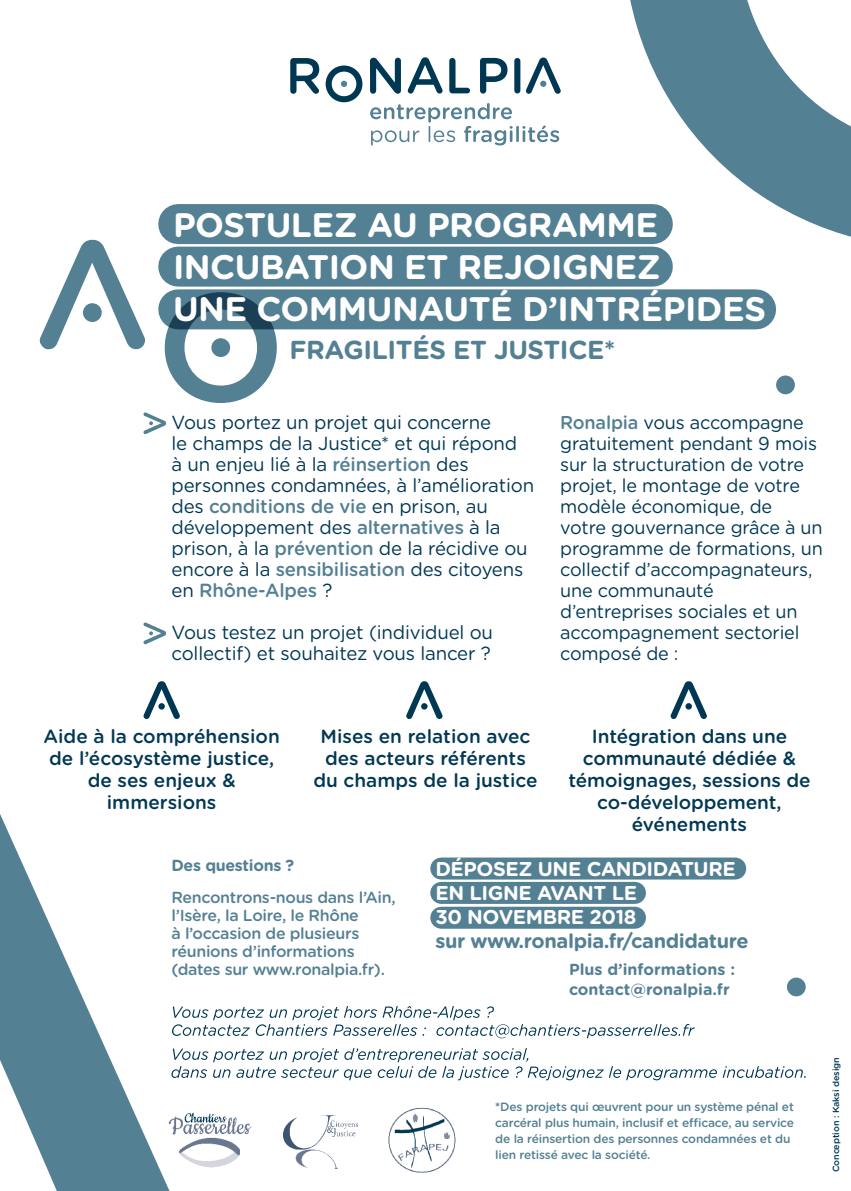
<style>
.page{position:relative;width:851px;height:1191px;background:#fff}
.page>*{position:absolute;margin:0;border:0;box-sizing:border-box;transform-origin:0 0}
.t1{font:700 34px/42px "Gotham Rounded";letter-spacing:-.015em;color:#fff}
.t2{font:700 26px "Gotham Rounded";letter-spacing:-.015em;color:#548094}
.t3{font:700 20px/24px "Gotham Rounded";letter-spacing:-.02em;color:#fff}
.t4{font:700 20px "Gotham Rounded";letter-spacing:-.02em;color:#548094}
.t5{font:19px/21px "Gotham Rounded";letter-spacing:-.01em;color:#003854}
.t6{font:500 19px/22px "Gotham Rounded";color:#003854;text-align:center}
.t7{font:18.6px/21px "Gotham Rounded";letter-spacing:-.01em;color:#003854}
.t8{font:500 16px/18px "Gotham Rounded";letter-spacing:-.02em;color:#548094}
.t9{font:700 16px/19.2px "Gotham Rounded";color:#548094}
.t10{font:700 16px "Gotham Rounded";letter-spacing:-.02em;color:#548094}
.t11{font:500 12px/16px "Gotham Rounded";letter-spacing:-.015em;color:#548094}
.t12{font:500 9px "Gotham Rounded";letter-spacing:-.01em;color:#003854}
.s1{font-weight:500;color:#548094}
.s2{font-weight:700}
</style>
<div class="page">
<svg style="left:623px;top:0;width:227px;height:249px;fill:#548094"></svg>
<div style="left:441px;top:857px;width:294px;height:22px;background:#548094"></div>
<div style="left:441px;top:882px;width:194px;height:22px;background:#548094"></div>
<div style="left:441px;top:906px;width:194px;height:22px;background:#548094"></div>
<svg style="left:143px;top:412px;width:23px;height:22px"></svg>
<svg style="left:143px;top:622px;width:23px;height:22px"></svg>
<svg style="left:143px;top:681px;width:37px;height:38px"></svg>
<div style="left:158px;top:703px;width:7px;height:7px;background:#003854;border-radius:50%"></div>
<svg style="left:406px;top:681px;width:36px;height:38px"></svg>
<div style="left:421px;top:703px;width:6px;height:7px;background:#003854;border-radius:50%"></div>
<svg style="left:670px;top:681px;width:36px;height:38px"></svg>
<div style="left:685px;top:703px;width:7px;height:7px;background:#003854;border-radius:50%"></div>
<div style="left:178px;top:204px;width:474px;height:40px;background:#548094"></div>
<div style="left:178px;top:247px;width:474px;height:40px;background:#548094"></div>
<div style="left:178px;top:289px;width:578px;height:40px;background:#548094"></div>
<svg style="left:165px;top:292px;width:112px;height:111px"></svg>
<div style="left:211px;top:338px;width:20px;height:19px;background:#548094;border-radius:9px"></div>
<svg style="left:39px;top:240px;width:106px;height:109px"></svg>
<div style="left:82px;top:303px;width:20px;height:19px;background:#548094;border-radius:9px"></div>
<svg style="left:786px;top:977px;width:20px;height:20px"></svg>
<svg style="left:775px;top:375px;width:20px;height:20px"></svg>
<svg style="left:0;top:814px;width:170px;height:377px"></svg>
<svg style="left:290px;top:58px;width:29px;height:36px"></svg>
<svg style="left:370px;top:58px;width:31px;height:36px"></svg>
<svg style="left:525px;top:58px;width:35px;height:36px"></svg>
<svg style="left:449px;top:58px;width:21px;height:35px"></svg>
<svg style="left:480px;top:58px;width:27px;height:36px"></svg>
<svg style="left:407px;top:57px;width:35px;height:37px"></svg>
<div style="left:514px;top:58px;width:6px;height:35px;background:#003854;border-radius:3px"></div>
<div style="left:540px;top:80px;width:6px;height:7px;background:#548094;border-radius:50%"></div>
<svg style="left:325px;top:65px;width:37px;height:37px"></svg>
<svg style="left:370px;top:103px;width:142px;height:42px"></svg>
<hr style="left:516px;top:126px;width:3px;height:16px;background:#548094">
<svg style="left:522px;top:126px;width:37px;height:16px"></svg>
<img style="left:284px;top:1115px;width:73px;height:53px">
<img style="left:388px;top:1108px;width:67px;height:64px">
<img style="left:166px;top:1092px;width:86px;height:83px">
<svg style="left:171px;top:1048px;width:634px;height:32px"></svg>
<svg style="left:172px;top:1006px;width:522px;height:32px"></svg>
<h1 class="t1" style="left:173px;top:202px;width:594px">POSTULEZ AU PROGRAMME<br>INCUBATION ET REJOIGNEZ<br>UNE COMMUNAUTÉ D’INTRÉPIDES</h1>
<h2 class="t2" style="left:289px;top:330px;width:327px">FRAGILITÉS ET JUSTICE*</h2>
<p class="t5" style="left:171px;top:411px;width:364px">Vous portez un projet qui concerne<br>le champs de la Justice* et qui répond<br>à un enjeu lié à la <span class="s1">réinsertion</span> des personnes condamnées, à l’amélioration des <span class="s1">conditions de vie</span> en prison, au développement des <span class="s1">alternatives</span> à la prison, à la <span class="s1">prévention</span> de la récidive ou encore à la <span class="s1">sensibilisation</span> des citoyens en <span class="s1">Rhône-Alpes</span> ?</p>
<p class="t5" style="left:171px;top:621px;width:323px">Vous testez un projet (individuel ou collectif) et souhaitez vous lancer ?</p>
<p class="t7" style="left:560px;top:411px;width:264px"><span class="s1">Ronalpia</span> vous accompagne gratuitement pendant 9 mois sur la structuration de votre projet, le montage de votre modèle économique, de<br>votre gouvernance grâce à un programme de formations, un collectif d’accompagnateurs, une communauté d’entreprises sociales et un accompagnement sectoriel composé de :</p>
<p class="t6" style="left:43px;top:724px;width:238px">Aide à la compréhension de l’écosystème justice, de ses enjeux &amp; immersions</p>
<p class="t6" style="left:313px;top:724px;width:226px">Mises en relation avec des acteurs référents du champs de la justice</p>
<p class="t6" style="left:568px;top:724px;width:244px">Intégration dans une communauté dédiée &amp; témoignages, sessions de co-développement, événements</p>
<p class="t3" style="left:435px;top:856px;width:302px">DÉPOSEZ UNE CANDIDATURE<br>EN LIGNE AVANT LE<br>30 NOVEMBRE 2018</p>
<p class="t4" style="left:435px;top:926px;width:315px">sur www.ronalpia.fr/candidature</p>
<p class="t9" style="left:569px;top:959px;width:167px">Plus d’informations : contact@ronalpia.fr</p>
<p class="t10" style="left:171px;top:853px;width:124px">Des questions ?</p>
<p class="t8" style="left:171px;top:887px;width:226px">Rencontrons-nous dans l’Ain, l’Isère, la Loire, le Rhône<br>à l’occasion de plusieurs réunions d’informations (dates sur www.ronalpia.fr).</p>
<p class="t11" style="left:495px;top:1098px;width:300px"><span class="s2">*</span>Des projets qui œuvrent pour un système pénal et carcéral plus humain, inclusif et efficace, au service de la réinsertion des personnes condamnées et du lien retissé avec la société.</p>
<p class="t12" style="left:829px;top:1172px;width:116px;rotate:-90deg">Conception : Kaksi design</p>
</div>
